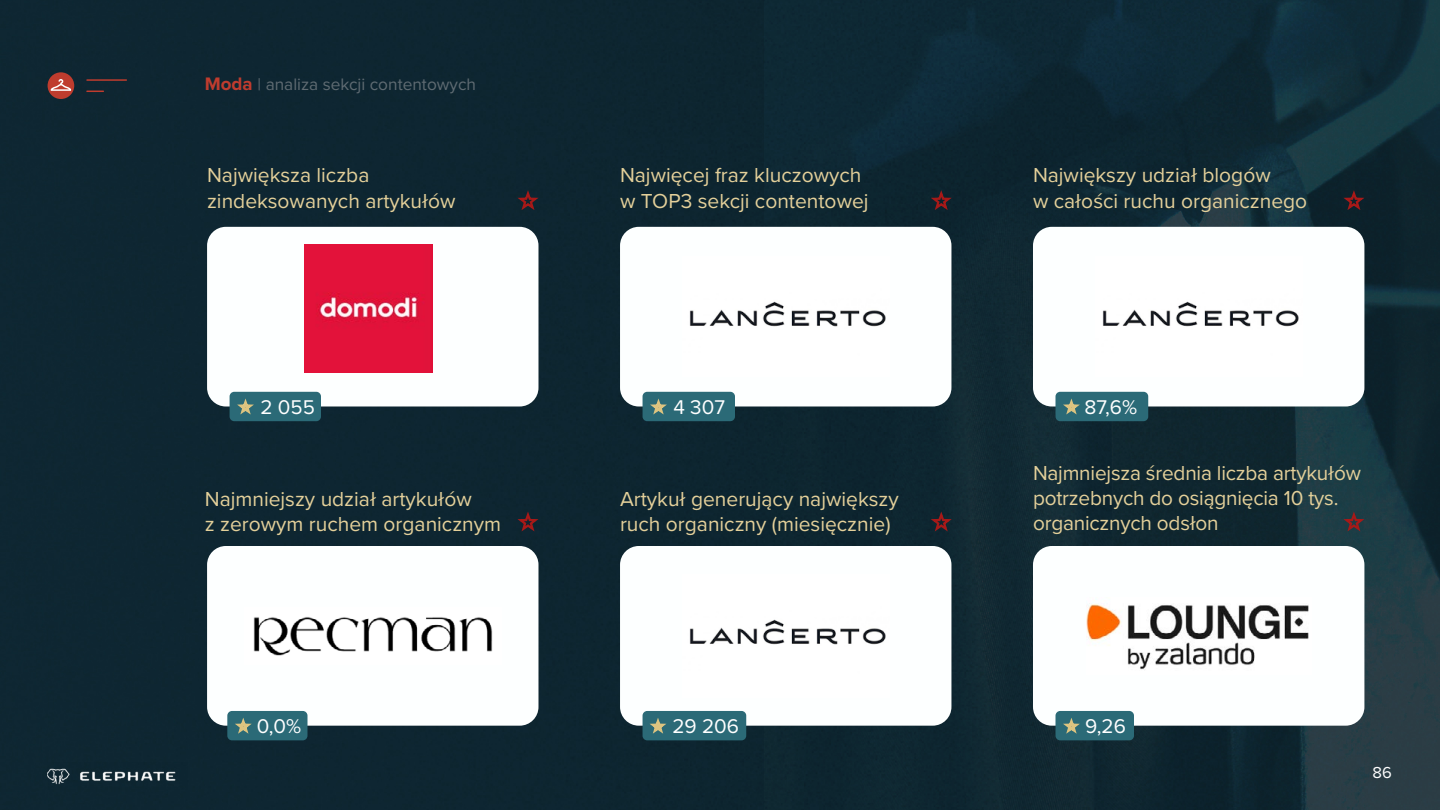
<style>
.page{position:relative;width:1440px;height:810px;background:#0e2732}
.page>*{position:absolute;margin:0;border:0;box-sizing:border-box;transform-origin:0 0}
.t1{font:21px/25.2px "Proxima Nova";color:#e4d09a}
.t2{font:20.62px "Proxima Nova";color:#fff}
.t3{font:17.25px "Proxima Nova";color:#5f6b72}
.t4{font:16.5px "Proxima Nova";color:#fff}
.s1{font-weight:700;font-size:18.75px;color:#bf3c2e}
</style>
<div class="page">
<img style="left:765px;top:0;width:675px;height:810px">
<hr style="left:87px;top:79px;width:39px;height:2px;background:#bf3c2e">
<svg style="left:87px;top:91px;width:16px;height:1px"></svg>
<div style="left:48px;top:72px;width:26px;height:27px;background:#bf3c2e;border-radius:50%"></div>
<svg style="left:50px;top:79px;width:22px;height:12px"></svg>
<div style="left:207px;top:227px;width:331px;height:179px;background:#fdffff;border-radius:19px"></div>
<div style="left:207px;top:546px;width:331px;height:180px;background:#fdffff;border-radius:19px"></div>
<div style="left:620px;top:227px;width:331px;height:179px;background:#fdffff;border-radius:19px"></div>
<div style="left:620px;top:546px;width:331px;height:180px;background:#fdffff;border-radius:19px"></div>
<div style="left:1033px;top:227px;width:331px;height:179px;background:#fdffff;border-radius:19px"></div>
<div style="left:1033px;top:546px;width:331px;height:180px;background:#fdffff;border-radius:19px"></div>
<svg style="left:517px;top:191px;width:22px;height:19px"></svg>
<svg style="left:517px;top:512px;width:22px;height:20px"></svg>
<svg style="left:928px;top:191px;width:27px;height:22px"></svg>
<svg style="left:1340px;top:191px;width:28px;height:22px"></svg>
<svg style="left:928px;top:512px;width:27px;height:22px"></svg>
<svg style="left:1340px;top:512px;width:28px;height:22px"></svg>
<img style="left:48px;top:768px;width:128px;height:17px">
<div style="left:1056px;top:392px;width:92px;height:29px;background:#2b6a77;border-radius:5px"></div>
<svg style="left:1063px;top:399px;width:17px;height:16px"></svg>
<div style="left:1056px;top:711px;width:78px;height:29px;background:#2b6a77;border-radius:5px"></div>
<svg style="left:1063px;top:718px;width:17px;height:16px"></svg>
<div style="left:230px;top:392px;width:91px;height:29px;background:#2b6a77;border-radius:5px"></div>
<svg style="left:237px;top:399px;width:17px;height:16px"></svg>
<div style="left:643px;top:711px;width:103px;height:29px;background:#2b6a77;border-radius:5px"></div>
<svg style="left:649px;top:718px;width:18px;height:16px"></svg>
<div style="left:643px;top:392px;width:92px;height:29px;background:#2b6a77;border-radius:5px"></div>
<svg style="left:650px;top:399px;width:17px;height:16px"></svg>
<div style="left:227px;top:711px;width:80px;height:29px;background:#2b6a77;border-radius:5px"></div>
<svg style="left:235px;top:718px;width:17px;height:16px"></svg>
<img style="left:304px;top:244px;width:128px;height:128px">
<img style="left:1086px;top:604px;width:223px;height:66px">
<img style="left:689px;top:301px;width:197px;height:26px">
<img style="left:1102px;top:301px;width:197px;height:26px">
<img style="left:689px;top:619px;width:197px;height:26px">
<img style="left:253px;top:617px;width:240px;height:39px">
<p class="t3" style="left:205px;top:71px;width:273px"><span class="s1">Moda</span> | analiza sekcji contentowych</p>
<p class="t1" style="left:207px;top:162px;width:250px">Największa liczba zindeksowanych artykułów</p>
<p class="t1" style="left:620px;top:162px;width:250px">Najwięcej fraz kluczowych w TOP3 sekcji contentowej</p>
<p class="t1" style="left:1033px;top:162px;width:276px">Największy udział blogów<br>w całości ruchu organicznego</p>
<p class="t2" style="left:261px;top:391px;width:56px">2 055</p>
<p class="t2" style="left:673px;top:391px;width:53px">4 307</p>
<p class="t2" style="left:1084px;top:391px;width:54px">87,6%</p>
<p class="t1" style="left:205px;top:485px;width:298px">Najmniejszy udział artykułów<br>z zerowym ruchem organicznym</p>
<p class="t1" style="left:620px;top:485px;width:280px">Artykuł generujący największy ruch organiczny (miesięcznie)</p>
<p class="t1" style="left:1033px;top:460px;width:329px">Najmniejsza średnia liczba artykułów potrzebnych do osiągnięcia 10 tys. organicznych odsłon</p>
<p class="t2" style="left:257px;top:711px;width:46px">0,0%</p>
<p class="t2" style="left:672px;top:711px;width:68px">29 206</p>
<p class="t2" style="left:1085px;top:711px;width:42px">9,26</p>
<p class="t4" style="left:1373px;top:761px;width:21px">86</p>
</div>
